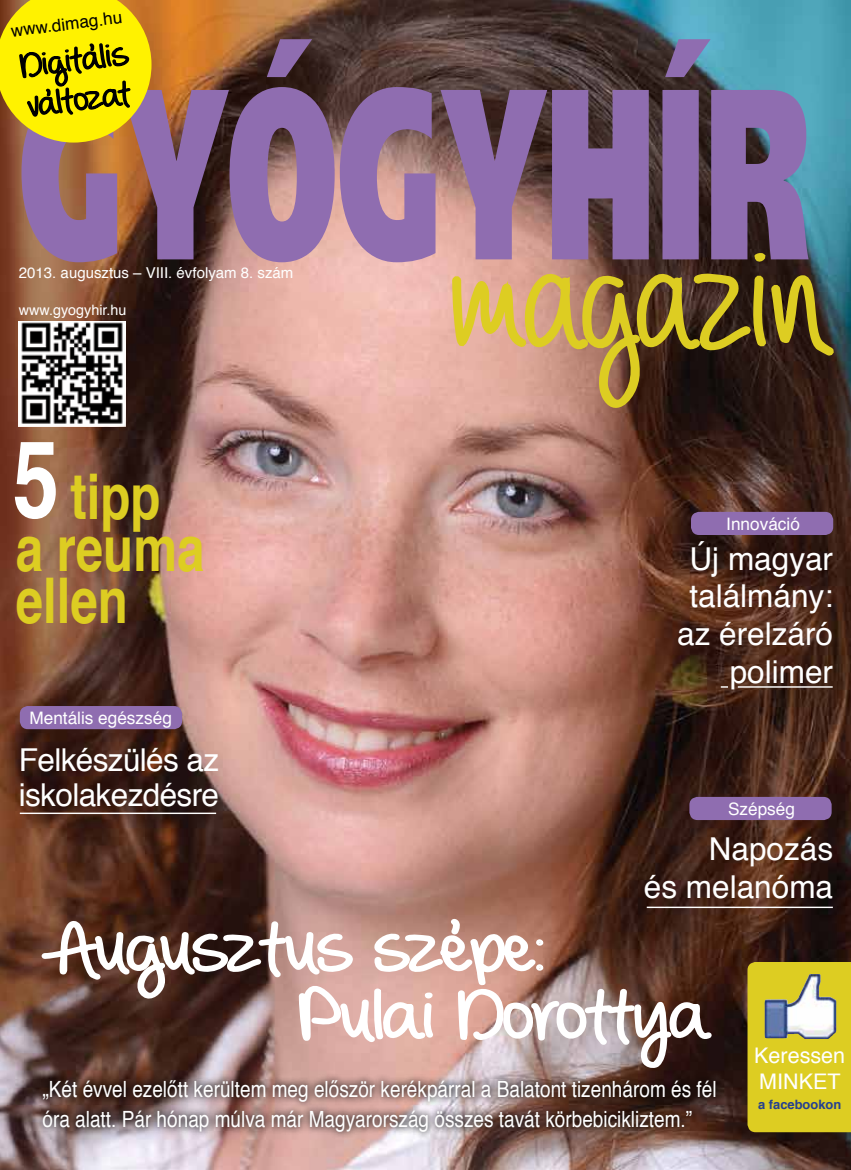
<style>
.page{position:relative;width:851px;height:1170px;background:#fff}
.page>*{position:absolute;margin:0;border:0;box-sizing:border-box;transform-origin:0 0}
.t1{font:800 242.55px "Frutiger Alt";color:#8f6db0;scale:.56 1}
.t2{font:700 63px/51.6px "Helvetica";color:#ddcd22;scale:.78 1}
.t3{font:31.5px/37.8px "Helvetica";color:#fff;text-align:right}
.t4{font:31.5px/34.3px "Helvetica";letter-spacing:-.02em;color:#fff}
.t5{font:22.35px/30px "Helvetica";color:#fff;scale:.85 1}
.t6{font:21.45px/25.8px "Helvetica";color:#fff}
.t7{font:17.25px "Helvetica";color:#fff}
.t8{font:17.25px "Helvetica";color:#000}
.t9{font:15px "Helvetica";color:#fff}
.t10{font:14.4px "Helvetica";color:#fff}
.t11{font:700 12.9px "Helvetica";color:#25408f}
.s1{font-size:107.1px;color:#fff}
</style>
<div class="page">
<img style="left:0;top:0;width:850px;height:1169px">
<div style="left:747px;top:961px;width:103px;height:171px;background:#ddcd22"></div>
<div style="left:20px;top:706px;width:162px;height:23px;background:#8f6db0;border-radius:8px"></div>
<div style="left:689px;top:796px;width:142px;height:24px;background:#8f6db0;border-radius:8px"></div>
<div style="left:691px;top:512px;width:142px;height:23px;background:#8f6db0;border-radius:8px"></div>
<svg style="left:448px;top:250px;width:385px;height:165px;background:#8a6d43"></svg>
<img style="left:19px;top:321px;width:106px;height:105px">
<img style="left:764px;top:973px;width:72px;height:65px">
<div style="left:35px;top:1071px;width:688px;height:67px;background:#000;opacity:.75"></div>
<hr style="left:20px;top:812px;width:196px;height:2px;background:#fff">
<hr style="left:737px;top:686px;width:95px;height:1px;background:#fff">
<hr style="left:646px;top:906px;width:186px;height:2px;background:#fff">
<svg style="left:0;top:0;width:151px;height:204px;background:#c6a517"></svg>
<svg style="left:40px;top:915px;width:671px;height:184px;background:#967972"></svg>
<p class="t8" style="left:10px;top:18px;width:113px;rotate:-7deg">www.dimag.hu</p>
<h1 class="t1" style="left:19px;top:26px;width:1415px">GYÓGYHÍR</h1>
<p class="t9" style="left:19px;top:261px;width:276px">2013. augusztus – VIII. évfolyam 8. szám</p>
<p class="t10" style="left:19px;top:298px;width:109px">www.gyogyhir.hu</p>
<h2 class="t2" style="left:13px;top:472px;width:247px"><span class="s1">5</span> tipp<br>a reuma ellen</h2>
<p class="t7" style="left:29px;top:704px;width:144px">Mentális egészség</p>
<h3 class="t4" style="left:19px;top:744px;width:202px">Felkészülés az iskolakezdésre</h3>
<p class="t7" style="left:726px;top:510px;width:75px">Innováció</p>
<h3 class="t3" style="left:677px;top:540px;width:157px">Új magyar találmány: az érelzáró polimer</h3>
<p class="t7" style="left:728px;top:795px;width:68px">Szépség</p>
<h3 class="t3" style="left:643px;top:830px;width:191px">Napozás<br>és melanóma</h3>
<p class="t5" style="left:43px;top:1074px;width:794px">Két évvel ezelőtt kerültem meg először kerékpárral a Balatont tizenhárom és fél óra alatt. Pár hónap múlva már Magyarország összes tavát körbebicikliztem.”</p>
<p class="t6" style="left:754px;top:1043px;width:92px">Keressen<br>MINKET</p>
<p class="t11" style="left:758px;top:1093px;width:85px">a facebookon</p>
</div>
